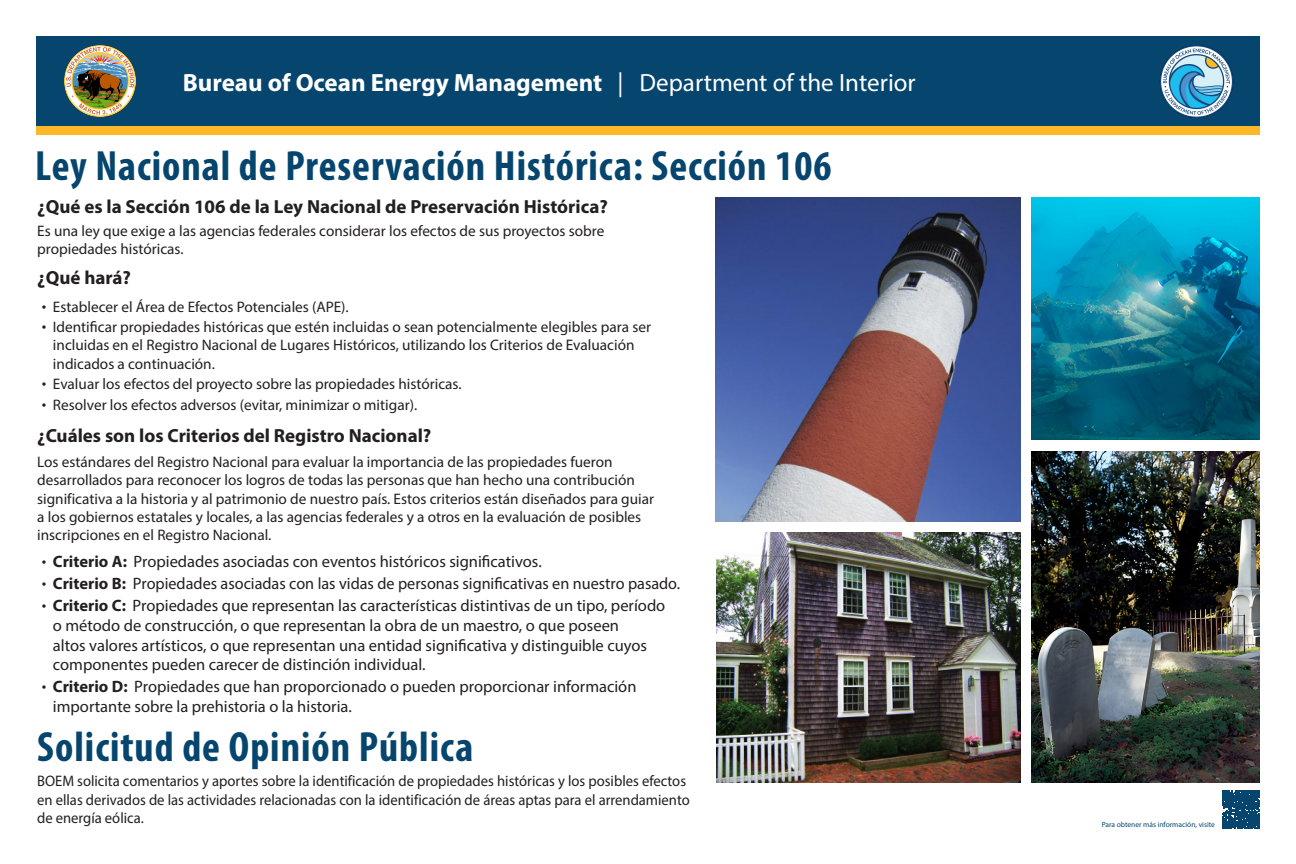
<style>
.page{position:relative;width:1296px;height:864px;background:#fff}
.page>*{position:absolute;margin:0;border:0;box-sizing:border-box;transform-origin:0 0}
.t1{font:42.5px "Myriad Variable Concept";letter-spacing:.02em;color:#05456e}
.t2{font:700 25px "Myriad Pro";color:#fff}
.t3{font:700 19px "Myriad Pro";color:#231f20}
.t4{font:16.5px/19.8px "Myriad Pro";color:#231f20}
.body{font:15.25px/18.3px "Myriad Pro";color:#231f20}
.body-2{font:15.25px/18.3px "Myriad Pro";color:#231f20;scale:.96 1}
.t5{font:7.5px "Myriad Pro";color:#05456e}
.s1{font-weight:400}
.s2{font-family:"Source Serif Variable";font-size:15px}
.s3{font-weight:700}
</style>
<div class="page">
<div style="left:36px;top:95px;width:1224px;height:39px;background:#fcb827"></div>
<div style="left:36px;top:36px;width:1224px;height:90px;background:#05456e"></div>
<img style="left:65px;top:46px;width:71px;height:70px">
<img style="left:1159px;top:45px;width:74px;height:73px">
<img style="left:716px;top:532px;width:304px;height:251px">
<img style="left:715px;top:197px;width:305px;height:324px">
<img style="left:1031px;top:197px;width:229px;height:243px">
<img style="left:1031px;top:451px;width:229px;height:332px">
<svg style="left:1222px;top:791px;width:38px;height:37px"></svg>
<p class="t2" style="left:183px;top:67px;width:735px">Bureau of Ocean Energy Management <span class="s1">| Department of the Interior</span></p>
<p class="t1" style="left:35px;top:140px;width:798px">Ley Nacional de Preservación Histórica: Sección 106</p>
<p class="t3" style="left:37px;top:194px;width:572px">¿Qué es la Sección 106 de la Ley Nacional de Preservación Histórica?</p>
<p class="body" style="left:37px;top:221px;width:569px">Es una ley que exige a las agencias federales considerar los efectos de sus proyectos sobre propiedades históricas.</p>
<p class="t3" style="left:37px;top:265px;width:95px">¿Qué hará?</p>
<p class="body" style="left:42px;top:297px;width:309px"><span class="s2">•</span> Establecer el Área de Efectos Potenciales (APE).</p>
<p class="body" style="left:53px;top:318px;width:600px;text-indent:-11px"><span class="s2">•</span> Identificar propiedades históricas que estén incluidas o sean potencialmente elegibles para ser incluidas en el Registro Nacional de Lugares Históricos, utilizando los Criterios de Evaluación indicados a continuación.</p>
<p class="body" style="left:42px;top:375px;width:421px"><span class="s2">•</span> Evaluar los efectos del proyecto sobre las propiedades históricas.</p>
<p class="body" style="left:42px;top:395px;width:377px"><span class="s2">•</span> Resolver los efectos adversos (evitar, minimizar o mitigar).</p>
<p class="t3" style="left:37px;top:423px;width:396px">¿Cuáles son los Criterios del Registro Nacional?</p>
<p class="body" style="left:37px;top:453px;width:618px">Los estándares del Registro Nacional para evaluar la importancia de las propiedades fueron desarrollados para reconocer los logros de todas las personas que han hecho una contribución significativa a la historia y al patrimonio de nuestro país. Estos criterios están diseñados para guiar a los gobiernos estatales y locales, a las agencias federales y a otros en la evaluación de posibles inscripciones en el Registro Nacional.</p>
<p class="t4" style="left:42px;top:551px;width:502px"><span class="s2">•</span> <span class="s3">Criterio A:</span> Propiedades asociadas con eventos históricos significativos.</p>
<p class="t4" style="left:42px;top:573px;width:640px"><span class="s2">•</span> <span class="s3">Criterio B:</span> Propiedades asociadas con las vidas de personas significativas en nuestro pasado.</p>
<p class="t4" style="left:53px;top:595px;width:614px;text-indent:-11px"><span class="s2">•</span> <span class="s3">Criterio C:</span> Propiedades que representan las características distintivas de un tipo, período o método de construcción, o que representan la obra de un maestro, o que poseen<br>altos valores artísticos, o que representan una entidad significativa y distinguible cuyos componentes pueden carecer de distinción individual.</p>
<p class="t4" style="left:53px;top:677px;width:585px;text-indent:-11px"><span class="s2">•</span> <span class="s3">Criterio D:</span> Propiedades que han proporcionado o pueden proporcionar información importante sobre la prehistoria o la historia.</p>
<p class="t1" style="left:37px;top:722px;width:438px">Solicitud de Opinión Pública</p>
<p class="body-2" style="left:37px;top:772px;width:681px">BOEM solicita comentarios y aportes sobre la identificación de propiedades históricas y los posibles efectos en ellas derivados de las actividades relacionadas con la identificación de áreas aptas para el arrendamiento de energía eólica.</p>
<p class="t5" style="left:1102px;top:820px;width:115px">Para obtener más información, visite</p>
</div>
